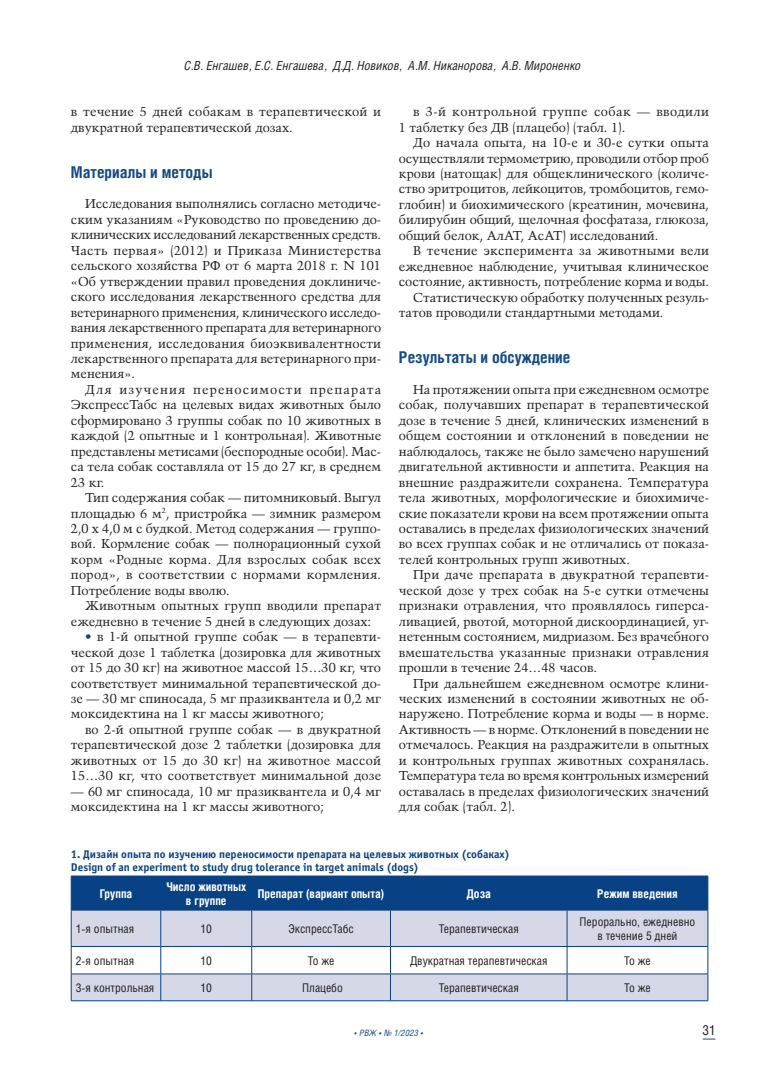
<style>
.page{position:relative;width:780px;height:1088px;background:#fff}
.page>*{position:absolute;margin:0;border:0;box-sizing:border-box;transform-origin:0 0}
.t1{font:700 16.25px "Helios Cond";color:#134a85}
.t2{font:13.75px "Helios Cond";color:#231f20}
.t3{font:12.88px/15.5px "Talisman";color:#231f20;text-align:justify}
.t4{font:12.88px/15.5px "Talisman";letter-spacing:.025em;color:#231f20}
.t5{font:12.88px "Talisman";letter-spacing:.02em;color:#231f20}
.t6{font:italic 12.5px "Helios Cond";color:#231f20}
.t7{font:12px/14.4px "Helios Cond";color:#231f20;text-align:center}
.t8{font:700 12px/14.4px "Helios Cond";color:#fff;text-align:center}
.t9{font:700 11.25px/12.5px "Officina Sans C";color:#094185}
.t10{font:italic 8.75px "Helios Cond";letter-spacing:.02em;color:#134a85}
.s1{color:#094185}
</style>
<div class="page">
<svg style="left:702px;top:1039px;width:13px;height:1px"></svg>
<div style="left:72px;top:877px;width:635px;height:33px;background:#094185"></div>
<div style="left:72px;top:911px;width:635px;height:35px;background:#d6d8e7"></div>
<hr style="left:71px;top:876px;width:90px;height:1px;background:#094185">
<hr style="left:71px;top:876px;width:1px;height:34px;background:#094185">
<hr style="left:161px;top:876px;width:91px;height:1px;background:#094185">
<hr style="left:160px;top:876px;width:1px;height:34px;background:#094185">
<hr style="left:252px;top:876px;width:138px;height:1px;background:#094185">
<hr style="left:251px;top:876px;width:1px;height:34px;background:#094185">
<hr style="left:390px;top:876px;width:177px;height:1px;background:#094185">
<hr style="left:390px;top:876px;width:1px;height:34px;background:#094185">
<hr style="left:567px;top:876px;width:141px;height:1px;background:#094185">
<hr style="left:566px;top:876px;width:1px;height:34px;background:#094185">
<hr style="left:707px;top:876px;width:1px;height:34px;background:#094185">
<hr style="left:71px;top:910px;width:90px;height:1px;background:#094185">
<hr style="left:71px;top:910px;width:1px;height:36px;background:#094185">
<hr style="left:161px;top:910px;width:91px;height:1px;background:#094185">
<hr style="left:160px;top:910px;width:1px;height:36px;background:#094185">
<hr style="left:252px;top:910px;width:138px;height:1px;background:#094185">
<hr style="left:251px;top:910px;width:1px;height:36px;background:#094185">
<hr style="left:390px;top:910px;width:177px;height:1px;background:#094185">
<hr style="left:390px;top:910px;width:1px;height:36px;background:#094185">
<hr style="left:567px;top:910px;width:141px;height:1px;background:#094185">
<hr style="left:566px;top:910px;width:1px;height:36px;background:#094185">
<hr style="left:707px;top:910px;width:1px;height:36px;background:#094185">
<svg style="left:71px;top:946px;width:637px;height:54px"></svg>
<hr style="left:71px;top:1000px;width:637px;height:1px;background:#094185">
<p class="t6" style="left:184px;top:61px;width:398px">С.В. Енгашев, Е.С. Енгашева, Д.Д. Новиков, А.М. Никанорова, А.В. Мироненко</p>
<p class="t3" style="left:71px;top:105px;width:312px">в течение 5 дней собакам в терапевтической и двукратной терапевтической дозах.</p>
<p class="t1" style="left:71px;top:165px;width:143px">Материалы и методы</p>
<p class="t3" style="left:71px;top:197px;width:312px;text-indent:14px">Исследования выполнялись согласно методиче&shy;ским указаниям «Руководство по проведению до&shy;клинических исследований лекарственных средств.<br>Часть первая» (2012) и Приказа Министерства сельского хозяйства РФ от 6 марта 2018 г. N 101 «Об утверждении правил проведения доклиниче&shy;ского исследования лекарственного средства для ветеринарного применения, клинического исследо&shy;вания лекарственного препарата для ветеринарного применения, исследования биоэквивалентности лекарственного препарата для ветеринарного при&shy;менения».</p>
<p class="t3" style="left:71px;top:382px;width:312px;text-indent:14px">Для изучения переносимости препарата ЭкспрессТабс на целевых видах животных было сформировано 3 группы собак по 10 животных в каждой (2 опытные и 1 контрольная). Животные представлены метисами (беспородные особи). Мас&shy;са тела собак составляла от 15 до 27 кг, в среднем 23 кг.</p>
<p class="t3" style="left:71px;top:490px;width:312px;text-indent:14px">Тип содержания собак — питомниковый. Выгул площадью 6 м<sup>2</sup>, пристройка — зимник размером 2,0 х 4,0 м с будкой. Метод содержания — группо&shy;вой. Кормление собак — полнорационный сухой корм «Родные корма. Для взрослых собак всех пород», в соответствии с нормами кормления.<br>Потребление воды вволю.</p>
<p class="t3" style="left:71px;top:599px;width:312px;text-indent:14px">Животным опытных групп вводили препарат ежедневно в течение 5 дней в следующих дозах:</p>
<p class="t3" style="left:71px;top:630px;width:312px;text-indent:14px"><span class="s1">•</span> в 1-й опытной группе собак — в терапевти&shy;ческой дозе 1 таблетка (дозировка для животных от 15 до 30 кг) на животное массой 15…30 кг, что соответствует минимальной терапевтической до&shy;зе — 30 мг спиносада, 5 мг празиквантела и 0,2 мг моксидектина на 1 кг массы животного;</p>
<p class="t3" style="left:71px;top:722px;width:312px;text-indent:14px">во 2-й опытной группе собак — в двукратной терапевтической дозе 2 таблетки (дозировка для животных от 15 до 30 кг) на животное массой 15…30 кг, что соответствует минимальной дозе</p>
<p class="t3" style="left:71px;top:784px;width:312px">— 60 мг спиносада, 10 мг празиквантела и 0,4 мг моксидектина на 1 кг массы животного;</p>
<p class="t4" style="left:399px;top:105px;width:312px;text-indent:14px">в 3-й контрольной группе собак — вводили<br>1 таблетку без ДВ (плацебо) (табл. 1).</p>
<p class="t3" style="left:399px;top:136px;width:312px;text-indent:14px">До начала опыта, на 10-е и 30-е сутки опыта осуществляли термометрию, проводили отбор проб крови (натощак) для общеклинического (количе&shy;ство эритроцитов, лейкоцитов, тромбоцитов, гемо&shy;глобин) и биохимического (креатинин, мочевина, билирубин общий, щелочная фосфатаза, глюкоза, общий белок, АлАТ, АсАТ) исследований.</p>
<p class="t5" style="left:413px;top:245px;width:297px">В течение эксперимента за животными вели</p>
<p class="t3" style="left:399px;top:259px;width:311px">ежедневное наблюдение, учитывая клиническое</p>
<p class="t3" style="left:399px;top:275px;width:312px">состояние, активность, потребление корма и воды.</p>
<p class="t3" style="left:413px;top:290px;width:297px">Статистическую обработку полученных резуль-</p>
<p class="t3" style="left:399px;top:306px;width:266px">татов проводили стандартными методами.</p>
<p class="t1" style="left:399px;top:351px;width:173px">Результаты и обсуждение</p>
<p class="t3" style="left:399px;top:382px;width:312px;text-indent:14px">На протяжении опыта при ежедневном осмотре собак, получавших препарат в терапевтической дозе в течение 5 дней, клинических изменений в общем состоянии и отклонений в поведении не наблюдалось, также не было замечено нарушений двигательной активности и аппетита. Реакция на внешние раздражители сохранена. Температура тела животных, морфологические и биохимиче&shy;ские показатели крови на всем протяжении опыта оставались в пределах физиологических значений во всех группах собак и не отличались от показа&shy;телей контрольных групп животных.</p>
<p class="t3" style="left:399px;top:568px;width:312px;text-indent:14px">При даче препарата в двукратной терапевти&shy;ческой дозе у трех собак на 5-е сутки отмечены признаки отравления, что проявлялось гиперса&shy;ливацией, рвотой, моторной дискоординацией, уг&shy;нетенным состоянием, мидриазом. Без врачебного вмешательства указанные признаки отравления прошли в течение 24…48 часов.</p>
<p class="t3" style="left:399px;top:676px;width:312px;text-indent:14px">При дальнейшем ежедневном осмотре клини&shy;ческих изменений в состоянии животных не об&shy;наружено. Потребление корма и воды — в норме.<br>Активность — в норме. Отклонений в поведении не отмечалось. Реакция на раздражители в опытных и контрольных группах животных сохранялась.<br>Температура тела во время контрольных измерений оставалась в пределах физиологических значений для собак (табл. 2).</p>
<p class="t9" style="left:71px;top:849px;width:440px">1. Дизайн опыта по изучению переносимости препарата на целевых животных (собаках)<br>Design of an experiment to study drug tolerance in target animals (dogs)</p>
<p class="t8" style="left:100px;top:888px;width:34px">Группа</p>
<p class="t8" style="left:166px;top:880px;width:81px">Число животных в группе</p>
<p class="t8" style="left:258px;top:888px;width:128px">Препарат (вариант опыта)</p>
<p class="t8" style="left:466px;top:888px;width:26px">Доза</p>
<p class="t8" style="left:597px;top:888px;width:82px">Режим введения</p>
<p class="t7" style="left:76px;top:923px;width:60px">1-я опытная</p>
<p class="t7" style="left:200px;top:923px;width:13px">10</p>
<p class="t7" style="left:288px;top:923px;width:67px">ЭкспрессТабс</p>
<p class="t7" style="left:439px;top:923px;width:81px">Терапевтическая</p>
<p class="t7" style="left:579px;top:916px;width:117px">Перорально, ежедневно в течение 5 дней</p>
<p class="t7" style="left:76px;top:955px;width:60px">2-я опытная</p>
<p class="t7" style="left:200px;top:955px;width:13px">10</p>
<p class="t7" style="left:307px;top:955px;width:28px">То же</p>
<p class="t7" style="left:410px;top:955px;width:139px">Двукратная терапевтическая</p>
<p class="t7" style="left:624px;top:955px;width:28px">То же</p>
<p class="t7" style="left:76px;top:982px;width:80px">3-я контрольная</p>
<p class="t7" style="left:200px;top:982px;width:13px">10</p>
<p class="t7" style="left:302px;top:982px;width:42px">Плацебо</p>
<p class="t7" style="left:439px;top:982px;width:81px">Терапевтическая</p>
<p class="t7" style="left:624px;top:982px;width:28px">То же</p>
<p class="t10" style="left:354px;top:1029px;width:70px">• РВЖ • № 1/2023 •</p>
<p class="t2" style="left:702px;top:1024px;width:15px">31</p>
</div>
